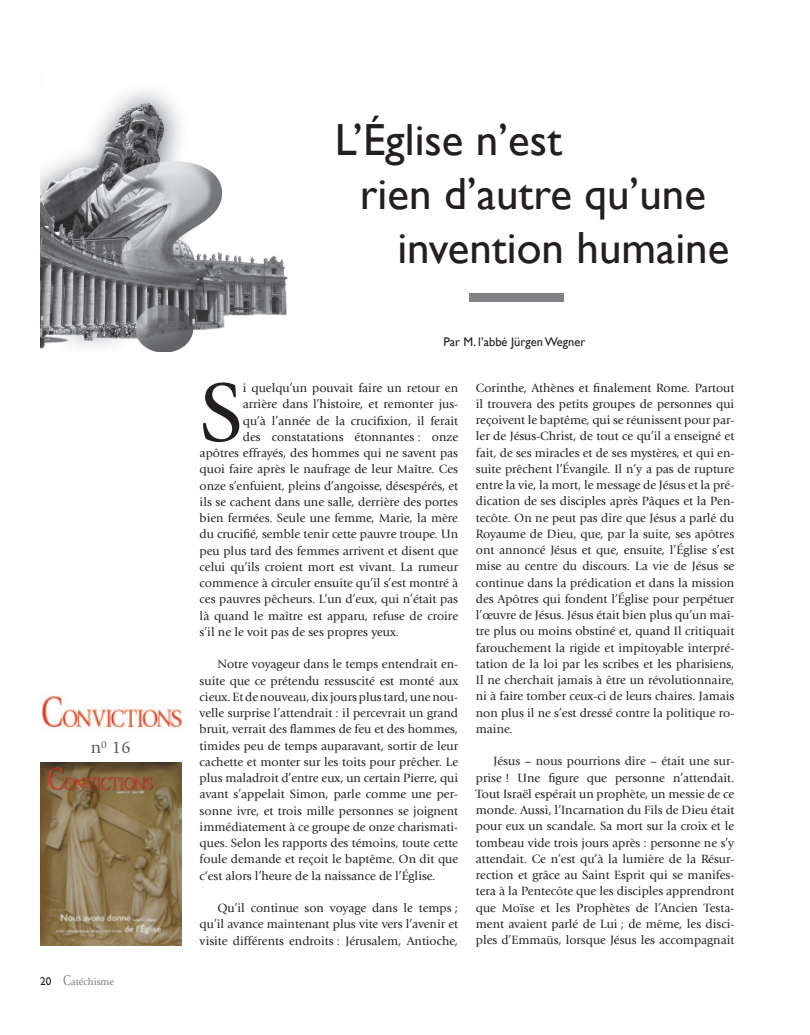
<style>
.page{position:relative;width:810px;height:1035px;background:#fff}
.page>*{position:absolute;margin:0;border:0;box-sizing:border-box;transform-origin:0 0}
.t1{font:86.38px "Giovanni Std";color:#231f20}
.t2{font:45px "Gill Sans";color:#231f20}
.t3{font:17.5px "Giovanni Std";color:#57585a}
.t4{font:12.5px/16.2px "Giovanni Std";color:#231f20;text-align:justify}
.t5{font:12.5px "Gill Sans";color:#231f20}
.t6{font:11.25px "Gill Sans";color:#231f20}
.t7{font:10px "Giovanni Std";color:#76787b}
.s1{font-size:15px}
</style>
<div class="page">
<img style="left:41px;top:90px;width:247px;height:262px">
<div style="left:470px;top:293px;width:94px;height:8px;background:#808285"></div>
<img style="left:42px;top:696px;width:140px;height:32px">
<img style="left:40px;top:762px;width:142px;height:183px">
<h3 class="t3" style="left:91px;top:738px;width:42px">n<sup>0</sup> 16</h3>
<p class="t6" style="left:40px;top:975px;width:13px">20</p>
<p class="t7" style="left:63px;top:976px;width:52px"><span class="s1">C</span>atéchisme</p>
<h2 class="t2" style="left:335px;top:114px;width:229px">L’Église n’est</h2>
<h2 class="t2" style="left:360px;top:168px;width:348px">rien d’autre qu’une</h2>
<h2 class="t2" style="left:397px;top:222px;width:334px">invention humaine</h2>
<p class="t5" style="left:443px;top:335px;width:143px">Par M. l’abbé Jürgen Wegner</p>
<p class="t4" style="left:476px;top:379px;width:260px">Corinthe, Athènes et finalement Rome. Partout il trouvera des petits groupes de personnes qui reçoivent le baptême, qui se réunissent pour par&shy;ler de Jésus-Christ, de tout ce qu’il a enseigné et fait, de ses miracles et de ses mystères, et qui en&shy;suite prêchent l’Évangile. Il n’y a pas de rupture entre la vie, la mort, le message de Jésus et la pré&shy;dication de ses disciples après Pâques et la Pen&shy;tecôte. On ne peut pas dire que Jésus a parlé du Royaume de Dieu, que, par la suite, ses apôtres ont annoncé Jésus et que, ensuite, l’Église s’est mise au centre du discours. La vie de Jésus se continue dans la prédication et dans la mission des Apôtres qui fondent l’Église pour perpétuer l’œuvre de Jésus. Jésus était bien plus qu’un maî&shy;tre plus ou moins obstiné et, quand Il critiquait farouchement la rigide et impitoyable interpré&shy;tation de la loi par les scribes et les pharisiens, Il ne cherchait jamais à être un révolutionnaire, ni à faire tomber ceux-ci de leurs chaires. Jamais non plus il ne s’est dressé contre la politique ro&shy;maine.</p>
<p class="t4" style="left:476px;top:753px;width:260px;text-indent:18px">Jésus – nous pourrions dire – était une sur&shy;prise ! Une figure que personne n’attendait.<br>Tout Israël espérait un prophète, un messie de ce monde. Aussi, l’Incarnation du Fils de Dieu était pour eux un scandale. Sa mort sur la croix et le tombeau vide trois jours après : personne ne s’y attendait. Ce n’est qu’à la lumière de la Résur&shy;rection et grâce au Saint Esprit qui se manifes&shy;tera à la Pentecôte que les disciples apprendront que Moïse et les Prophètes de l’Ancien Testa&shy;ment avaient parlé de Lui ; de même, les disci&shy;ples d’Emmaüs, lorsque Jésus les accompagnait</p>
<h1 class="t1" style="left:200px;top:364px;width:45px">S</h1>
<p class="t4" style="left:243px;top:380px;width:217px">i quelqu’un pouvait faire un retour en</p>
<p class="t4" style="left:243px;top:396px;width:217px">arrière dans l’histoire, et remonter jus-</p>
<p class="t4" style="left:243px;top:412px;width:217px">qu’à l’année de la crucifixion, il ferait</p>
<p class="t4" style="left:243px;top:429px;width:217px">des constatations étonnantes : onze</p>
<p class="t4" style="left:200px;top:445px;width:260px">apôtres effrayés, des hommes qui ne savent pas</p>
<p class="t4" style="left:200px;top:461px;width:260px">quoi faire après le naufrage de leur Maître. Ces</p>
<p class="t4" style="left:200px;top:477px;width:260px">onze s’enfuient, pleins d’angoisse, désespérés, et</p>
<p class="t4" style="left:200px;top:494px;width:260px">ils se cachent dans une salle, derrière des portes</p>
<p class="t4" style="left:200px;top:510px;width:260px">bien fermées. Seule une femme, Marie, la mère</p>
<p class="t4" style="left:200px;top:526px;width:260px">du crucifié, semble tenir cette pauvre troupe. Un</p>
<p class="t4" style="left:200px;top:542px;width:260px">peu plus tard des femmes arrivent et disent que</p>
<p class="t4" style="left:200px;top:559px;width:260px">celui qu’ils croient mort est vivant. La rumeur</p>
<p class="t4" style="left:200px;top:575px;width:260px">commence à circuler ensuite qu’il s’est montré à</p>
<p class="t4" style="left:200px;top:591px;width:260px">ces pauvres pêcheurs. L’un d’eux, qui n’était pas</p>
<p class="t4" style="left:200px;top:607px;width:260px">là quand le maître est apparu, refuse de croire</p>
<p class="t4" style="left:200px;top:624px;width:201px">s’il ne le voit pas de ses propres yeux.</p>
<p class="t4" style="left:200px;top:656px;width:260px;text-indent:18px">Notre voyageur dans le temps entendrait en&shy;suite que ce prétendu ressuscité est monté aux cieux. Et de nouveau, dix jours plus tard, une nou&shy;velle surprise l’attendrait : il percevrait un grand bruit, verrait des flammes de feu et des hommes, timides peu de temps auparavant, sortir de leur cachette et monter sur les toits pour prêcher. Le plus maladroit d’entre eux, un certain Pierre, qui avant s’appelait Simon, parle comme une per&shy;sonne ivre, et trois mille personnes se joignent immédiatement à ce groupe de onze charismati&shy;ques. Selon les rapports des témoins, toute cette foule demande et reçoit le baptême. On dit que c‘est alors l’heure de la naissance de l’Église.</p>
<p class="t4" style="left:200px;top:900px;width:260px;text-indent:18px">Qu’il continue son voyage dans le temps ; qu’il avance maintenant plus vite vers l’avenir et visite différents endroits : Jérusalem, Antioche,</p>
</div>
